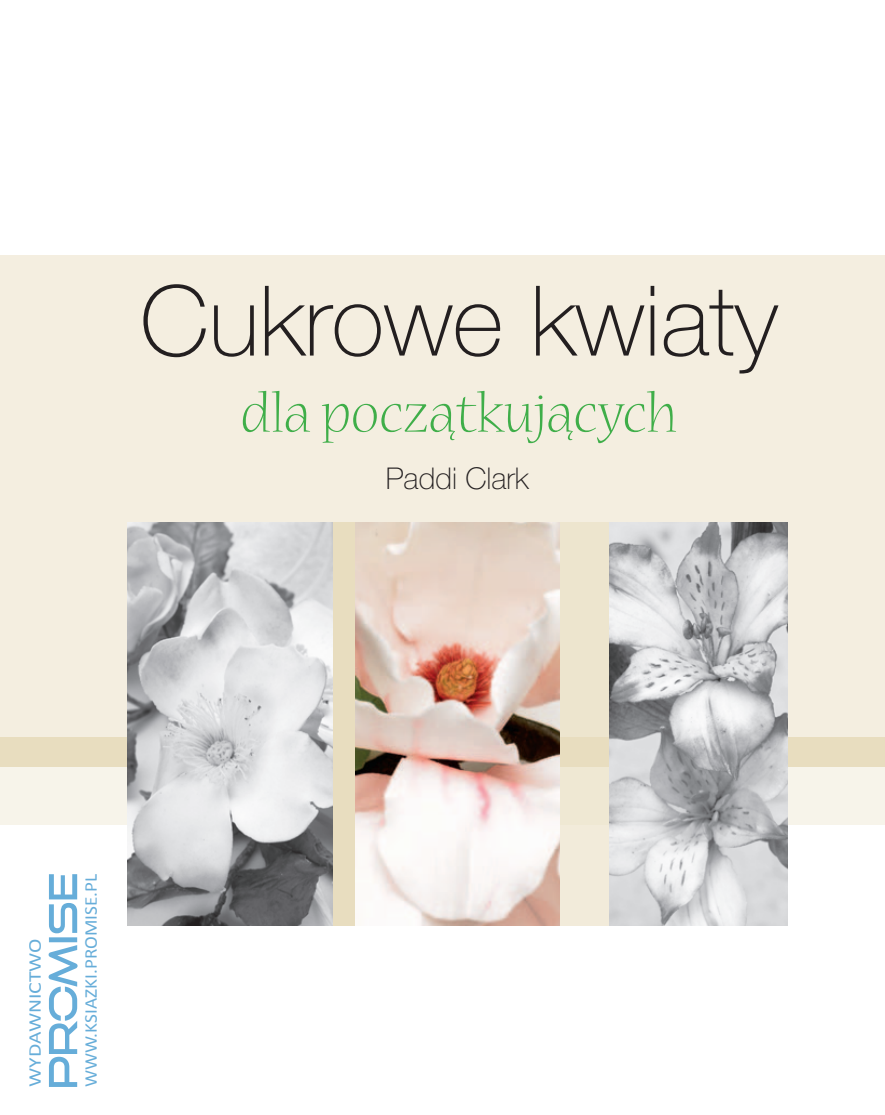
<style>
.page{position:relative;width:885px;height:1115px;background:#fff}
.page>*{position:absolute;margin:0;border:0;box-sizing:border-box;transform-origin:0 0}
.t1{font:100 97.5px "Helvetica Neue LT Pro";color:#231f20}
.t2{font:300 60px "Nueva Std";color:#3fae49}
.t3{font:100 30px "Helvetica Neue LT Pro";color:#231f20}
.t4{font:18px "Calibri";color:#0077c0;scale:1.07 1}
.t5{font:18px "Calibri";color:#0077c0;scale:1.2 1}
</style>
<div class="page">
<div style="left:0;top:255px;width:884px;height:485px;background:#f4eee0"></div>
<div style="left:0;top:765px;width:884px;height:58px;background:#f7f4ea"></div>
<div style="left:0;top:737px;width:884px;height:29px;background:#e8ddbf"></div>
<img style="left:354px;top:522px;width:206px;height:403px">
<img style="left:128px;top:522px;width:205px;height:403px">
<div style="left:333px;top:522px;width:21px;height:403px;background:#e8ddbf"></div>
<div style="left:560px;top:823px;width:51px;height:102px;background:#f2ebda"></div>
<div style="left:560px;top:766px;width:51px;height:57px;background:#efe8d3"></div>
<div style="left:560px;top:522px;width:51px;height:215px;background:#ede5ce"></div>
<img style="left:609px;top:522px;width:178px;height:403px">
<svg style="left:49px;top:874px;width:29px;height:212px"></svg>
<h1 class="t1" style="left:140px;top:265px;width:639px">Cukrowe kwiaty</h1>
<h2 class="t2" style="left:240px;top:384px;width:438px">dla początkujących</h2>
<h3 class="t3" style="left:386px;top:460px;width:144px">Paddi Clark</h3>
<p class="t5" style="left:24px;top:1086px;width:125px;rotate:-90deg">WYDAWNICTWO</p>
<p class="t4" style="left:79px;top:1086px;width:200px;rotate:-90deg">WWW.KSIAZKI.PROMISE.PL</p>
</div>
